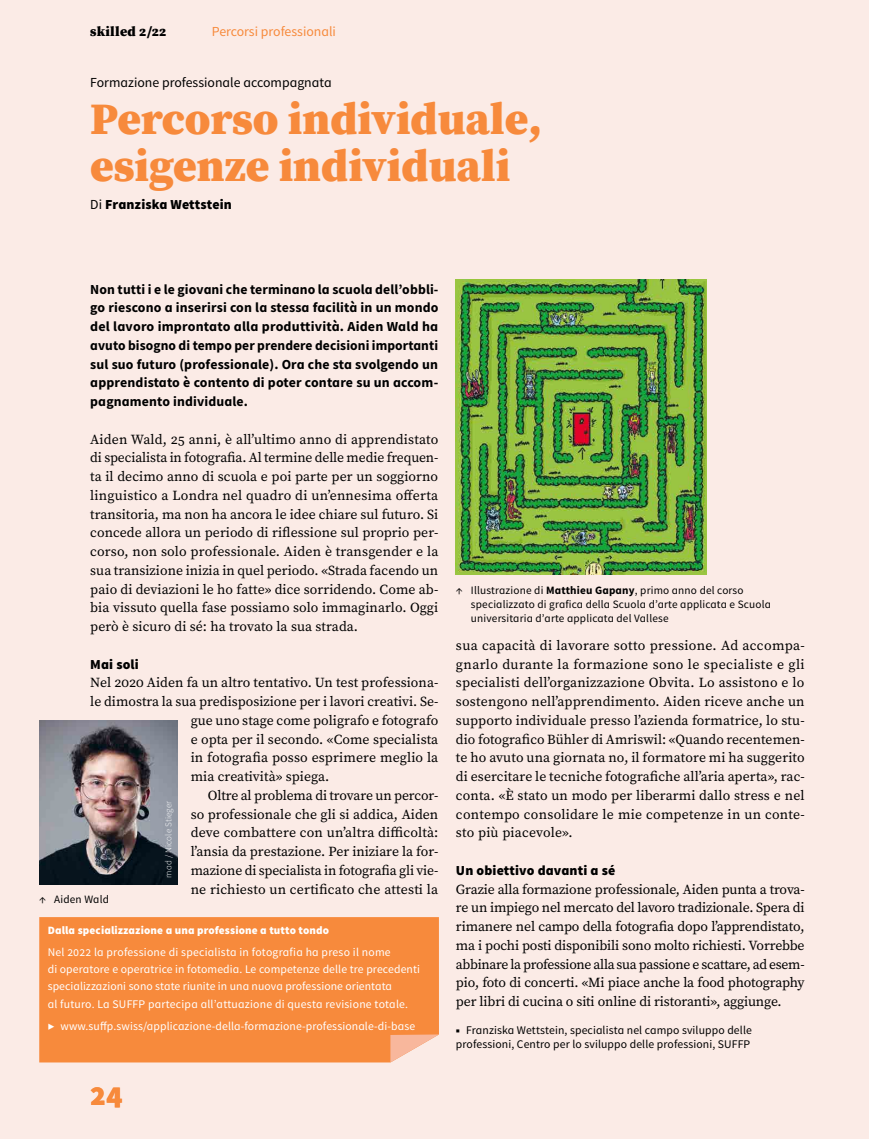
<style>
.page{position:relative;width:869px;height:1139px;background:#fbebe6}
.page>*{position:absolute;margin:0;border:0;box-sizing:border-box;transform-origin:0 0}
.H1-Titel-Artikel{font:900 45px/46.8px "Source Serif Pro";color:#f78a3c}
.t1{font:900 30px "Source Sans Pro";color:#f78a3c}
.P-Lauftext-ohne-Einz{font:13.8px/18.8px "Source Serif Pro";color:#000;text-align:justify}
.P-Lauftext{font:13.8px/18.8px "Source Serif Pro";letter-spacing:.01em;color:#000;text-align:justify}
.P-Lead{font:700 13.8px/18.8px "Source Sans Pro";letter-spacing:.01em;color:#000;text-align:justify}
.H2-Kolumnentitel{font:13.8px "Source Sans Pro";color:#000}
.P-Zwischentitel{font:900 13.8px "Source Sans Pro";letter-spacing:.01em;color:#000}
.t2{font:13.8px "Source Sans Pro";color:#f78a3c}
.P-Autor{font:900 13.8px "Source Sans Pro";letter-spacing:.01em;color:#000}
.t3{font:900 13.8px "Source Serif Pro";letter-spacing:.02em;color:#000}
.P-Info-Box{font:11.7px/17.2px "Source Sans Pro";letter-spacing:.01em;color:#fff}
.P-Infos-nach-Text{font:11.7px/14.1px "Source Sans Pro";letter-spacing:.01em;color:#000}
.t4{font:11.25px/14.1px "Source Sans Pro";letter-spacing:.015em;color:#000}
.P-Info-Box-Titel{font:900 11.25px "Source Sans Pro";letter-spacing:.01em;color:#fff}
.t5{font:300 9px "Source Sans Pro";letter-spacing:.02em;color:#fff}
.s1{font-weight:400}
.s2{font-weight:700}
.s3{font-weight:900}
</style>
<div class="page">
<img style="left:39px;top:720px;width:139px;height:164px">
<div style="left:39px;top:917px;width:400px;height:145px;background:#f78a3c"></div>
<svg style="left:390px;top:1034px;width:49px;height:28px"></svg>
<img style="left:456px;top:279px;width:251px;height:296px">
<p class="t3" style="left:90px;top:21px;width:78px">skilled 2/22</p>
<p class="t2" style="left:212px;top:23px;width:126px">Percorsi professionali</p>
<h2 class="H2-Kolumnentitel" style="left:90px;top:74px;width:243px">Formazione professionale accompagnata</h2>
<h1 class="H1-Titel-Artikel" style="left:90px;top:95px;width:453px">Percorso individuale, esigenze individuali</h1>
<p class="P-Autor" style="left:90px;top:196px;width:143px"><span class="s1">Di</span> Franziska Wettstein</p>
<p class="P-Lead" style="left:90px;top:279px;width:350px">Non tutti i e le giovani che terminano la scuola dell’obbli&shy;go riescono a inserirsi con la stessa facilità in un mondo del lavoro improntato alla produttività. Aiden Wald ha avuto bisogno di tempo per prendere decisioni importanti sul suo futuro (professionale). Ora che sta svolgendo un apprendistato è contento di poter contare su un accom&shy;pagnamento individuale.</p>
<p class="P-Lauftext-ohne-Einz" style="left:90px;top:430px;width:350px">Aiden Wald, 25 anni, è all’ultimo anno di apprendistato di specialista in fotografia. Al termine delle medie frequen&shy;ta il decimo anno di scuola e poi parte per un soggiorno linguistico a Londra nel quadro di un’ennesima offerta transitoria, ma non ha ancora le idee chiare sul futuro. Si concede allora un periodo di riflessione sul proprio per&shy;corso, non solo professionale. Aiden è transgender e la sua transizione inizia in quel periodo. «Strada facendo un paio di deviazioni le ho fatte» dice sorridendo. Come ab&shy;bia vissuto quella fase possiamo solo immaginarlo. Oggi però è sicuro di sé: ha trovato la sua strada.</p>
<p class="P-Zwischentitel" style="left:90px;top:655px;width:50px">Mai soli</p>
<p class="P-Lauftext-ohne-Einz" style="left:90px;top:673px;width:350px">Nel 2020 Aiden fa un altro tentativo. Un test professiona-</p>
<p class="P-Lauftext-ohne-Einz" style="left:90px;top:692px;width:350px">le dimostra la sua predisposizione per i lavori creativi. Se-</p>
<p class="P-Lauftext-ohne-Einz" style="left:191px;top:711px;width:249px">gue uno stage come poligrafo e fotografo</p>
<p class="P-Lauftext-ohne-Einz" style="left:191px;top:730px;width:249px">e opta per il secondo. «Come specialista</p>
<p class="P-Lauftext-ohne-Einz" style="left:191px;top:748px;width:249px">in fotografia posso esprimere meglio la</p>
<p class="P-Lauftext-ohne-Einz" style="left:191px;top:767px;width:140px">mia creatività» spiega.</p>
<p class="P-Lauftext" style="left:191px;top:786px;width:249px;text-indent:17px">Oltre al problema di trovare un percor&shy;so professionale che gli si addica, Aiden deve combattere con un’altra difficoltà: l’ansia da prestazione. Per iniziare la for&shy;mazione di specialista in fotografia gli vie&shy;ne richiesto un certificato che attesti la</p>
<p class="t5" style="left:163px;top:878px;width:79px;rotate:-90deg">mad / Nicole Stieger</p>
<p class="t4" style="left:39px;top:892px;width:71px">↑ Aiden Wald</p>
<h6 class="P-Info-Box-Titel" style="left:48px;top:923px;width:283px">Dalla specializzazione a una professione a tutto tondo</h6>
<p class="P-Info-Box" style="left:48px;top:944px;width:374px">Nel 2022 la professione di specialista in fotografia ha preso il nome<br>di operatore e operatrice in fotomedia. Le competenze delle tre precedenti specializzazioni sono state riunite in una nuova professione orientata<br>al futuro. La SUFFP partecipa all’attuazione di questa revisione totale.</p>
<p class="P-Info-Box" style="left:48px;top:1017px;width:369px">▶ www.suffp.swiss/applicazione-della-formazione-professionale-di-base</p>
<h2 class="t1" style="left:90px;top:1075px;width:34px">24</h2>
<p class="t4" style="left:471px;top:583px;width:302px;text-indent:-15px">↑ Illustrazione di <span class="s2">Matthieu Gapany</span>, primo anno del corso specializzato di grafica della Scuola d’arte applicata e Scuola universitaria d’arte applicata del Vallese</p>
<p class="P-Lauftext" style="left:456px;top:636px;width:350px">sua capacità di lavorare sotto pressione. Ad accompa&shy;gnarlo durante la formazione sono le specialiste e gli specialisti dell’organizzazione Obvita. Lo assistono e lo sostengono nell’apprendimento. Aiden riceve anche un supporto individuale presso l’azienda formatrice, lo stu&shy;dio fotografico Bühler di Amriswil: «Quando recentemen&shy;te ho avuto una giornata no, il formatore mi ha suggerito di esercitare le tecniche fotografiche all’aria aperta», rac&shy;conta. «È stato un modo per liberarmi dallo stress e nel contempo consolidare le mie competenze in un conte&shy;sto più piacevole».</p>
<p class="P-Zwischentitel" style="left:456px;top:861px;width:161px">Un obiettivo davanti a sé</p>
<p class="P-Lauftext-ohne-Einz" style="left:456px;top:880px;width:350px">Grazie alla formazione professionale, Aiden punta a trova&shy;re un impiego nel mercato del lavoro tradizionale. Spera di rimanere nel campo della fotografia dopo l’apprendistato, ma i pochi posti disponibili sono molto richiesti. Vorrebbe abbinare la professione alla sua passione e scattare, ad esem&shy;pio, foto di concerti. «Mi piace anche la food photography per libri di cucina o siti online di ristoranti», aggiunge.</p>
<p class="P-Infos-nach-Text" style="left:456px;top:1023px;width:297px"><span class="s3">■</span> Franziska Wettstein, specialista nel campo sviluppo delle professioni, Centro per lo sviluppo delle professioni, SUFFP</p>
</div>
